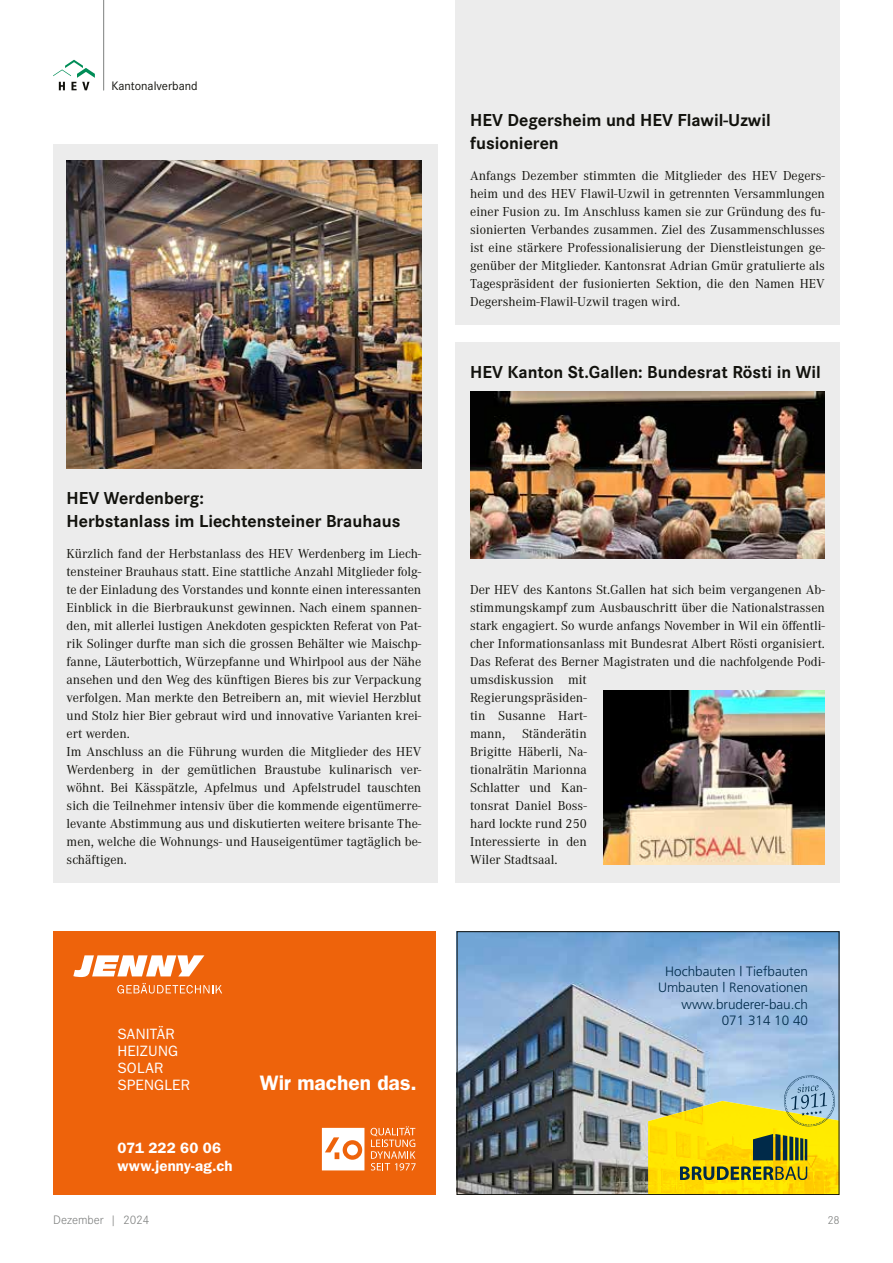
<style>
.page{position:relative;width:893px;height:1263px;background:#fff}
.page>*{position:absolute;margin:0;border:0;box-sizing:border-box;transform-origin:0 0}
.t1{font:600 21px "ITC Franklin Gothic Std";color:#fff}
.t2{font:700 18px/22.5px "Corporate S";color:#12120d}
.t3{font:15px/17px "ITC Franklin Gothic Std";letter-spacing:.015em;color:#fff}
.t4{font:600 15px/18px "ITC Franklin Gothic Std";letter-spacing:.01em;color:#fff}
.t5{font:13.5px/18px "Corporate A";color:#12120d}
.t6{font:300 13.5px/16.2px "Frutiger";color:#002a49;text-align:right}
.t7{font:12.75px "Corporate S";color:#12120d}
.t8{font:300 12.75px "Corporate S";color:#7b7d7c}
.t9{font:300 12px "Corporate S";color:#7b7d7c}
</style>
<div class="page">
<hr style="left:103px;top:0;width:1px;height:90px;background:#929493">
<svg style="left:53px;top:60px;width:42px;height:30px"></svg>
<div style="left:53px;top:144px;width:384px;height:738px;background:#ececec"></div>
<div style="left:455px;top:342px;width:385px;height:540px;background:#ececec"></div>
<div style="left:455px;top:0;width:385px;height:324px;background:#ececec"></div>
<img style="left:67px;top:160px;width:354px;height:308px">
<img style="left:604px;top:690px;width:221px;height:174px">
<img style="left:470px;top:391px;width:355px;height:167px">
<img style="left:552px;top:933px;width:285px;height:209px">
<img style="left:459px;top:933px;width:93px;height:260px">
<img style="left:552px;top:1142px;width:96px;height:51px">
<img style="left:648px;top:1101px;width:189px;height:92px">
<svg style="left:680px;top:1166px;width:127px;height:14px;background:#828323"></svg>
<svg style="left:753px;top:1134px;width:54px;height:26px"></svg>
<svg style="left:782px;top:1074px;width:54px;height:54px;background:#a9c1a5"></svg>
<div style="left:457px;top:931px;width:382px;height:264px;border:1px solid #12120d"></div>
<div style="left:53px;top:931px;width:383px;height:264px;background:#ee630b"></div>
<svg style="left:73px;top:955px;width:131px;height:22px"></svg>
<svg style="left:117px;top:983px;width:105px;height:10px"></svg>
<svg style="left:371px;top:1126px;width:45px;height:44px"></svg>
<svg style="left:322px;top:1128px;width:42px;height:42px"></svg>
<div style="left:347px;top:1144px;width:11px;height:11px;background:#fff;border-radius:50%"></div>
<p class="t7" style="left:111px;top:77px;width:88px">Kantonalverband</p>
<h2 class="t2" style="left:67px;top:487px;width:335px">HEV Werdenberg:<br>Herbstanlass im Liechtensteiner Brauhaus</h2>
<p class="t5" style="left:67px;top:544px;width:356px">Kürzlich fand der Herbstanlass des HEV Werdenberg im Liech&shy;tensteiner Brauhaus statt. Eine stattliche Anzahl Mitglieder folg&shy;te der Einladung des Vorstandes und konnte einen interessanten Einblick in die Bierbraukunst gewinnen. Nach einem spannen&shy;den, mit allerlei lustigen Anekdoten gespickten Referat von Pat&shy;rik Solinger durfte man sich die grossen Behälter wie Maischp&shy;fanne, Läuterbottich, Würzepfanne und Whirlpool aus der Nähe ansehen und den Weg des künftigen Bieres bis zur Verpackung verfolgen. Man merkte den Betreibern an, mit wieviel Herzblut und Stolz hier Bier gebraut wird und innovative Varianten krei&shy;ert werden.<br>Im Anschluss an die Führung wurden die Mitglieder des HEV Werdenberg in der gemütlichen Braustube kulinarisch ver&shy;wöhnt. Bei Kässpätzle, Apfelmus und Apfelstrudel tauschten sich die Teilnehmer intensiv über die kommende eigentümerre&shy;levante Abstimmung aus und diskutierten weitere brisante The&shy;men, welche die Wohnungs- und Hauseigentümer tagtäglich be&shy;schäftigen.</p>
<p class="t3" style="left:117px;top:1025px;width:74px">SANITÄR<br>HEIZUNG<br>SOLAR<br>SPENGLER</p>
<p class="t4" style="left:117px;top:1138px;width:117px">071 222 60 06 www.jenny-ag.ch</p>
<h1 class="t1" style="left:260px;top:1070px;width:158px">Wir machen das.</h1>
<h2 class="t2" style="left:470px;top:108px;width:302px">HEV Degersheim und HEV Flawil-Uzwil fusionieren</h2>
<p class="t5" style="left:470px;top:166px;width:356px;text-align:justify">Anfangs Dezember stimmten die Mitglieder des HEV Degers&shy;heim und des HEV Flawil-Uzwil in getrennten Versammlungen einer Fusion zu. Im Anschluss kamen sie zur Gründung des fu&shy;sionierten Verbandes zusammen. Ziel des Zusammenschlusses ist eine stärkere Professionalisierung der Dienstleistungen ge&shy;genüber der Mitglieder. Kantonsrat Adrian Gmür gratulierte als Tagespräsident der fusionierten Sektion, die den Namen HEV Degersheim-Flawil-Uzwil tragen wird.</p>
<h2 class="t2" style="left:470px;top:360px;width:352px">HEV Kanton St.Gallen: Bundesrat Rösti in Wil</h2>
<p class="t5" style="left:470px;top:580px;width:356px">Der HEV des Kantons St.Gallen hat sich beim vergangenen Ab&shy;stimmungskampf zum Ausbauschritt über die Nationalstrassen stark engagiert. So wurde anfangs November in Wil ein öffentli&shy;cher Informationsanlass mit Bundesrat Albert Rösti organisiert.<br>Das Referat des Berner Magistraten und die nachfolgende Podi&shy;umsdiskussion mit<br>Regierungspräsiden-<br>tin Susanne Hart-<br>mann,</p>
<p class="t5" style="left:470px;top:724px;width:118px;text-align:justify;text-indent:52px">Ständerätin Brigitte Häberli, Na&shy;tionalrätin Marionna Schlatter und Kan&shy;tonsrat Daniel Boss&shy;hard lockte rund 250<br>Interessierte in den Wiler Stadtsaal.</p>
<p class="t6" style="left:658px;top:963px;width:152px">Hochbauten | Tiefbauten<br>Umbauten | Renovationen www.bruderer-bau.ch<br>071 314 10 40</p>
<p class="t8" style="left:53px;top:1211px;width:98px">Dezember | 2024</p>
<p class="t9" style="left:827px;top:1212px;width:14px">28</p>
</div>
